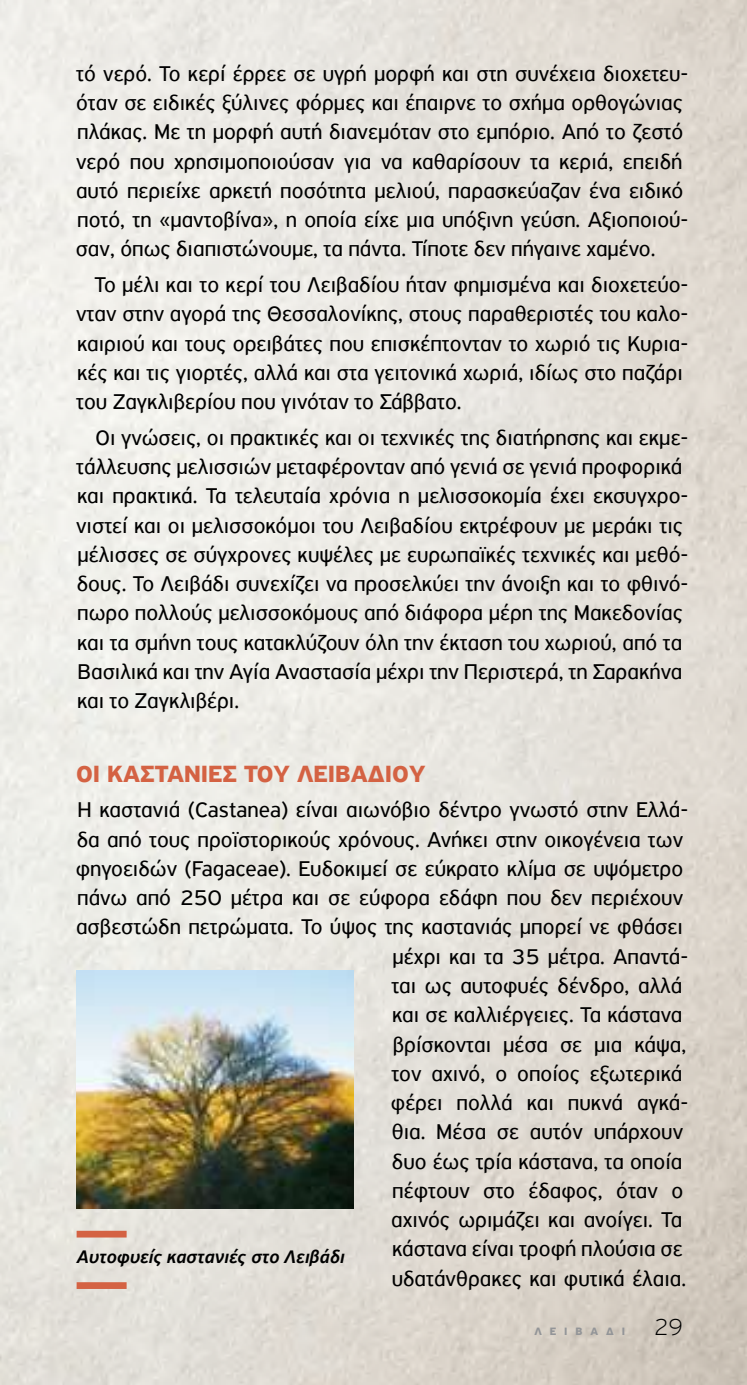
<style>
.page{position:relative;width:747px;height:1385px;background:#fff}
.page>*{position:absolute;margin:0;border:0;box-sizing:border-box;transform-origin:0 0}
.t1{font:700 24.75px "PF Highway Sans Pro";color:#d46243}
.t2{font:22.5px/29.2px "PF Highway Sans Pro";color:#000}
.t3{font:italic 500 19.12px "PF Highway Sans Pro";color:#000}
.t4{font:700 11.25px "PF Highway Sans Pro";letter-spacing:.7em;color:#939598}
.s1{font-weight:100;font-size:24.75px;color:#000}
</style>
<div class="page">
<img style="left:0;top:0;width:746px;height:1384px">
<img style="left:77px;top:969px;width:276px;height:238px">
<div style="left:77px;top:1230px;width:49px;height:7px;background:#d46243"></div>
<svg style="left:77px;top:1281px;width:49px;height:7px"></svg>
<p class="t2" style="left:76px;top:59px;width:614px">τό νερό. Το κερί έρρεε σε υγρή μορφή και στη συνέχεια διοχετευ&shy;όταν σε ειδικές ξύλινες φόρμες και έπαιρνε το σχήμα ορθογώνιας πλάκας. Με τη μορφή αυτή διανεμόταν στο εμπόριο. Από το ζεστό νερό που χρησιμοποιούσαν για να καθαρίσουν τα κεριά, επειδή αυτό περιείχε αρκετή ποσότητα μελιού, παρασκεύαζαν ένα ειδικό ποτό, τη «μαντοβίνα», η οποία είχε μια υπόξινη γεύση. Αξιοποιού&shy;σαν, όπως διαπιστώνουμε, τα πάντα. Τίποτε δεν πήγαινε χαμένο.</p>
<p class="t2" style="left:76px;top:270px;width:613px;text-indent:18px">Το μέλι και το κερί του Λειβαδίου ήταν φημισμένα και διοχετεύο&shy;νταν στην αγορά της Θεσσαλονίκης, στους παραθεριστές του καλο&shy;καιριού και τους ορειβάτες που επισκέπτονταν το χωριό τις Κυρια&shy;κές και τις γιορτές, αλλά και στα γειτονικά χωριά, ιδίως στο παζάρι του Ζαγκλιβερίου που γινόταν το Σάββατο.</p>
<p class="t2" style="left:76px;top:422px;width:613px;text-indent:19px">Οι γνώσεις, οι πρακτικές και οι τεχνικές της διατήρησης και εκμε&shy;τάλλευσης μελισσιών μεταφέρονταν από γενιά σε γενιά προφορικά και πρακτικά. Τα τελευταία χρόνια η μελισσοκομία έχει εκσυγχρο&shy;νιστεί και οι μελισσοκόμοι του Λειβαδίου εκτρέφουν με μεράκι τις μέλισσες σε σύγχρονες κυψέλες με ευρωπαϊκές τεχνικές και μεθό&shy;δους. Το Λειβάδι συνεχίζει να προσελκύει την άνοιξη και το φθινό&shy;πωρο πολλούς μελισσοκόμους από διάφορα μέρη της Μακεδονίας και τα σμήνη τους κατακλύζουν όλη την έκταση του χωριού, από τα Βασιλικά και την Αγία Αναστασία μέχρι την Περιστερά, τη Σαρακήνα και το Ζαγκλιβέρι.</p>
<p class="t1" style="left:76px;top:759px;width:351px">ΟΙ ΚΑΣΤΑΝΙΈΣ ΤΟΥ ΛΕΙΒΑΔΊΟΥ</p>
<p class="t2" style="left:76px;top:795px;width:614px;text-align:right">Η καστανιά (Castanea) είναι αιωνόβιο δέντρο γνωστό στην Ελλά&shy;δα από τους προϊστορικούς χρόνους. Ανήκει στην οικογένεια των φηγοειδών (Fagaceae). Ευδοκιμεί σε εύκρατο κλίμα σε υψόμετρο πάνω από 250 μέτρα και σε εύφορα εδάφη που δεν περιέχουν ασβεστώδη πετρώματα. Το ύψος της καστανιάς μπορεί νε φθάσει μέχρι και τα 35 μέτρα. Απαντά-<br>ται ως αυτοφυές δένδρο, αλλά<br>και σε καλλιέργειες. Τα κάστανα<br>βρίσκονται μέσα σε μια κάψα,<br>τον αχινό, ο οποίος εξωτερικά<br>φέρει πολλά και πυκνά αγκά-<br>θια. Μέσα σε αυτόν υπάρχουν<br>δυο έως τρία κάστανα, τα οποία<br>πέφτουν στο έδαφος, όταν ο<br>αχινός ωριμάζει και ανοίγει. Τα<br>κάστανα είναι τροφή πλούσια σε<br>υδατάνθρακες και φυτικά έλαια.</p>
<p class="t3" style="left:77px;top:1245px;width:269px">Αυτοφυείς καστανιές στο Λειβάδι</p>
<p class="t4" style="left:534px;top:1323px;width:150px">ΛΕΙΒΆΔΙ <span class="s1">29</span></p>
</div>
